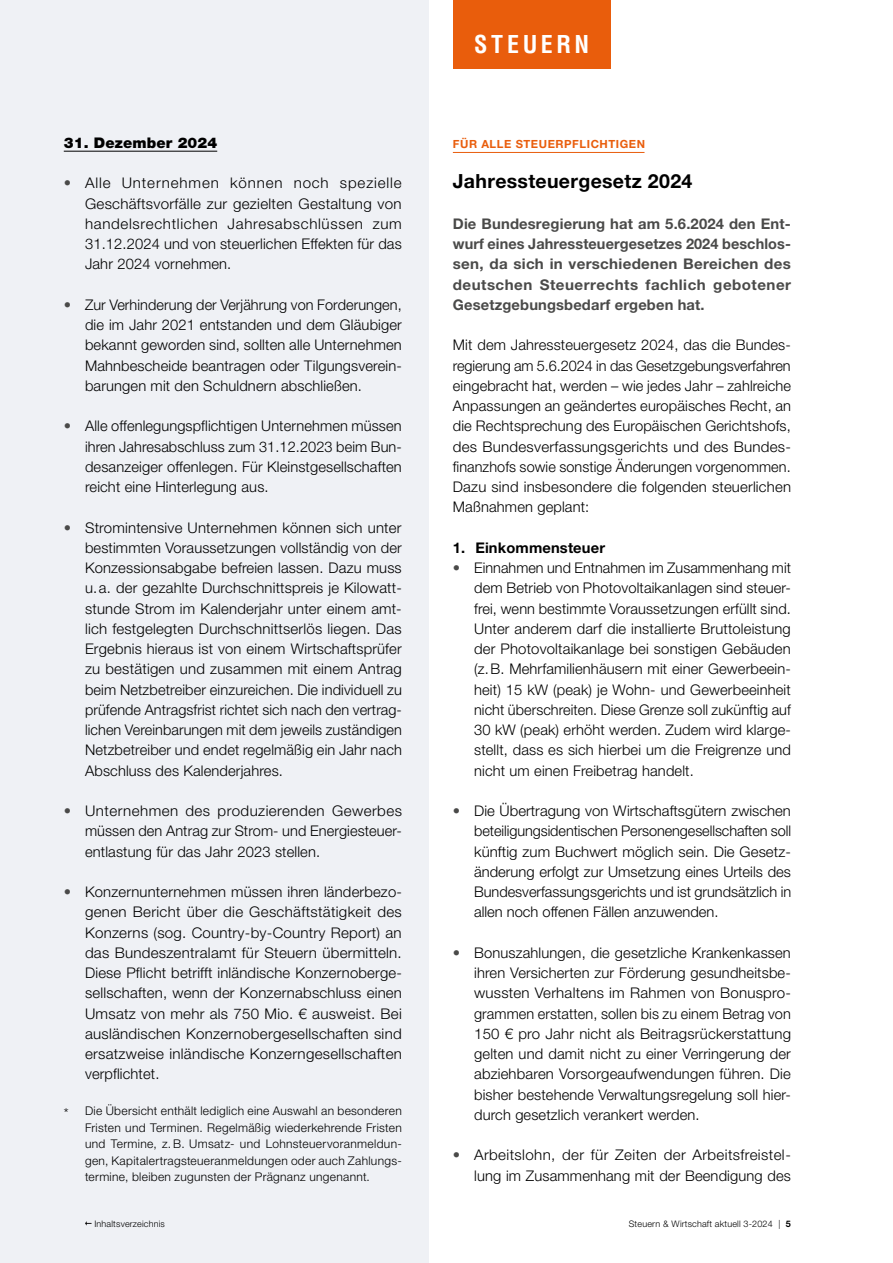
<style>
.page{position:relative;width:893px;height:1263px;background:#fff}
.page>*{position:absolute;margin:0;border:0;box-sizing:border-box;transform-origin:0 0}
.t1{font:700 condensed 24px "Helvetica LT Std";letter-spacing:.15em;color:#fff}
.t2{font:700 19.5px "Helvetica Neue LT Pro";letter-spacing:.02em;color:#000}
.t3{font:300 14.7px/20.2px "Helvetica Neue LT Pro";letter-spacing:.01em;color:#000;text-align:justify}
.t4{font:700 14.7px/20.2px "Helvetica Neue LT Pro";letter-spacing:.01em;color:#4a4a49;text-align:justify}
.t5{font:700 14.7px "Helvetica Neue LT Pro";letter-spacing:.01em;color:#000}
.t6{font:900 14.7px "Helvetica Neue LT Pro";letter-spacing:.01em;color:#000}
.t7{font:300 12px/16.5px "Helvetica Neue LT Pro";letter-spacing:.025em;color:#000;text-align:justify}
.t8{font:700 11.25px "Helvetica Neue LT Pro";letter-spacing:.05em;color:#e95d0c}
.t9{font:300 9px "Helvetica Neue LT Pro";letter-spacing:.02em;color:#000}
.s1{color:#4a4a49}
.s2{font-size:13.8px}
.s3{font-weight:700}
</style>
<div class="page">
<div style="left:0;top:0;width:429px;height:1263px;background:#eff1f5"></div>
<hr style="left:64px;top:151px;width:153px;height:1px;background:#000">
<div style="left:453px;top:0;width:158px;height:68px;background:#e95d0c"></div>
<hr style="left:453px;top:152px;width:191px;height:1px;background:#e95d0c">
<svg style="left:85px;top:1221px;width:7px;height:4px"></svg>
<p class="t6" style="left:64px;top:134px;width:155px">31. Dezember 2024</p>
<p class="t3" style="left:85px;top:173px;width:318px;text-indent:-21px"><span class="s1">•</span> Alle Unternehmen können noch spezielle Geschäftsvorfälle zur gezielten Gestaltung von handelsrechtlichen Jahresabschlüssen zum 31.12.2024 und von steuerlichen Effekten für das Jahr 2024 vornehmen.</p>
<p class="t3" style="left:85px;top:294px;width:318px;text-indent:-21px"><span class="s1">•</span> Zur Verhinderung der Verjährung von Forderungen, die im Jahr 2021 entstanden und dem Gläubiger bekannt geworden sind, sollten alle Unternehmen Mahnbescheide beantragen oder Tilgungsverein&shy;barungen mit den Schuldnern abschließen.</p>
<p class="t3" style="left:85px;top:416px;width:318px;text-indent:-21px"><span class="s1">•</span> Alle offenlegungspflichtigen Unternehmen müssen ihren Jahresabschluss zum 31.12.2023 beim Bun&shy;desanzeiger offenlegen. Für Kleinstgesellschaften reicht eine Hinterlegung aus.</p>
<p class="t3" style="left:85px;top:517px;width:319px;text-indent:-21px"><span class="s1">•</span> Stromintensive Unternehmen können sich unter bestimmten Voraussetzungen vollständig von der Konzessionsabgabe befreien lassen. Dazu muss u.a. der gezahlte Durchschnittspreis je Kilowatt&shy;stunde Strom im Kalenderjahr unter einem amt&shy;lich festgelegten Durchschnittserlös liegen. Das Ergebnis hieraus ist von einem Wirtschaftsprüfer zu bestätigen und zusammen mit einem Antrag beim Netzbetreiber einzureichen. Die individuell zu prüfende Antragsfrist richtet sich nach den vertrag&shy;lichen Vereinbarungen mit dem jeweils zuständigen Netzbetreiber und endet regelmäßig ein Jahr nach Abschluss des Kalenderjahres.</p>
<p class="t3" style="left:85px;top:800px;width:318px;text-align:left;text-indent:-21px"><span class="s1">•</span> Unternehmen des produzierenden Gewerbes müssen den Antrag zur Strom- und Energiesteuer&shy;entlastung für das Jahr 2023 stellen.</p>
<p class="t3" style="left:85px;top:881px;width:318px;text-align:left;text-indent:-21px"><span class="s1">•</span> Konzernunternehmen müssen ihren länderbezo&shy;genen Bericht über die Geschäftstätigkeit des Konzerns (sog. Country-by-Country Report) an das Bundeszentralamt für Steuern übermitteln.<br>Diese Pflicht betrifft inländische Konzernoberge&shy;sellschaften, wenn der Konzernabschluss einen Umsatz von mehr als 750 Mio. € ausweist. Bei ausländischen Konzernobergesellschaften sind ersatzweise inländische Konzerngesellschaften verpflichtet.</p>
<p class="t7" style="left:85px;top:1103px;width:318px;text-indent:-21px"><span class="s2">*</span> Die Übersicht enthält lediglich eine Auswahl an besonderen Fristen und Terminen. Regelmäßig wiederkehrende Fristen und Termine, z.B. Umsatz- und Lohnsteuervoranmeldun&shy;gen, Kapitalertragsteueranmeldungen oder auch Zahlungs&shy;termine, bleiben zugunsten der Prägnanz ungenannt.</p>
<h1 class="t1" style="left:474px;top:29px;width:117px">STEUERN</h1>
<p class="t8" style="left:453px;top:137px;width:194px">FÜR ALLE STEUERPFLICHTIGEN</p>
<h2 class="t2" style="left:453px;top:169px;width:241px">Jahressteuergesetz 2024</h2>
<p class="t4" style="left:453px;top:213px;width:340px">Die Bundesregierung hat am 5.6.2024 den Ent&shy;wurf eines Jahressteuergesetzes 2024 beschlos&shy;sen, da sich in verschiedenen Bereichen des deutschen Steuerrechts fachlich gebotener Gesetzgebungsbedarf ergeben hat.</p>
<p class="t3" style="left:453px;top:335px;width:340px;text-align:left">Mit dem Jahressteuergesetz 2024, das die Bundes&shy;regierung am 5.6.2024 in das Gesetzgebungsverfahren eingebracht hat, werden – wie jedes Jahr – zahlreiche Anpassungen an geändertes europäisches Recht, an die Rechtsprechung des Europäischen Gerichtshofs, des Bundesverfassungsgerichts und des Bundes&shy;finanzhofs sowie sonstige Änderungen vorgenommen.<br>Dazu sind insbesondere die folgenden steuerlichen Maßnahmen geplant:</p>
<p class="t5" style="left:453px;top:538px;width:154px">1. Einkommensteuer</p>
<p class="t3" style="left:474px;top:557px;width:318px;text-indent:-21px"><span class="s1">•</span> Einnahmen und Entnahmen im Zusammenhang mit dem Betrieb von Photovoltaikanlagen sind steuer&shy;frei, wenn bestimmte Voraussetzungen erfüllt sind.<br>Unter anderem darf die installierte Bruttoleistung der Photovoltaikanlage bei sonstigen Gebäuden (z. B. Mehrfamilienhäusern mit einer Gewerbeein&shy;heit) 15 kW (peak) je Wohn- und Gewerbeeinheit nicht überschreiten. Diese Grenze soll zukünftig auf 30 kW (peak) erhöht werden. Zudem wird klarge&shy;stellt, dass es sich hierbei um die Freigrenze und nicht um einen Freibetrag handelt.</p>
<p class="t3" style="left:474px;top:800px;width:319px;text-align:left;text-indent:-21px"><span class="s1">•</span> Die Übertragung von Wirtschaftsgütern zwischen beteiligungsidentischen Personengesellschaften soll künftig zum Buchwert möglich sein. Die Gesetz&shy;änderung erfolgt zur Umsetzung eines Urteils des Bundesverfassungsgerichts und ist grundsätzlich in allen noch offenen Fällen anzuwenden.</p>
<p class="t3" style="left:474px;top:942px;width:318px;text-indent:-21px"><span class="s1">•</span> Bonuszahlungen, die gesetzliche Krankenkassen ihren Versicherten zur Förderung gesundheitsbe&shy;wussten Verhaltens im Rahmen von Bonuspro&shy;grammen erstatten, sollen bis zu einem Betrag von 150 € pro Jahr nicht als Beitragsrückerstattung gelten und damit nicht zu einer Verringerung der abziehbaren Vorsorgeaufwendungen führen. Die bisher bestehende Verwaltungsregelung soll hier&shy;durch gesetzlich verankert werden.</p>
<p class="t3" style="left:453px;top:1145px;width:340px;text-align:right"><span class="s1">•</span> Arbeitslohn, der für Zeiten der Arbeitsfreistel&shy;lung im Zusammenhang mit der Beendigung des</p>
<p class="t9" style="left:94px;top:1218px;width:72px">Inhaltsverzeichnis</p>
<p class="t9" style="left:629px;top:1218px;width:164px">Steuern &amp; Wirtschaft aktuell 3-2024 | <span class="s3">5</span></p>
</div>
